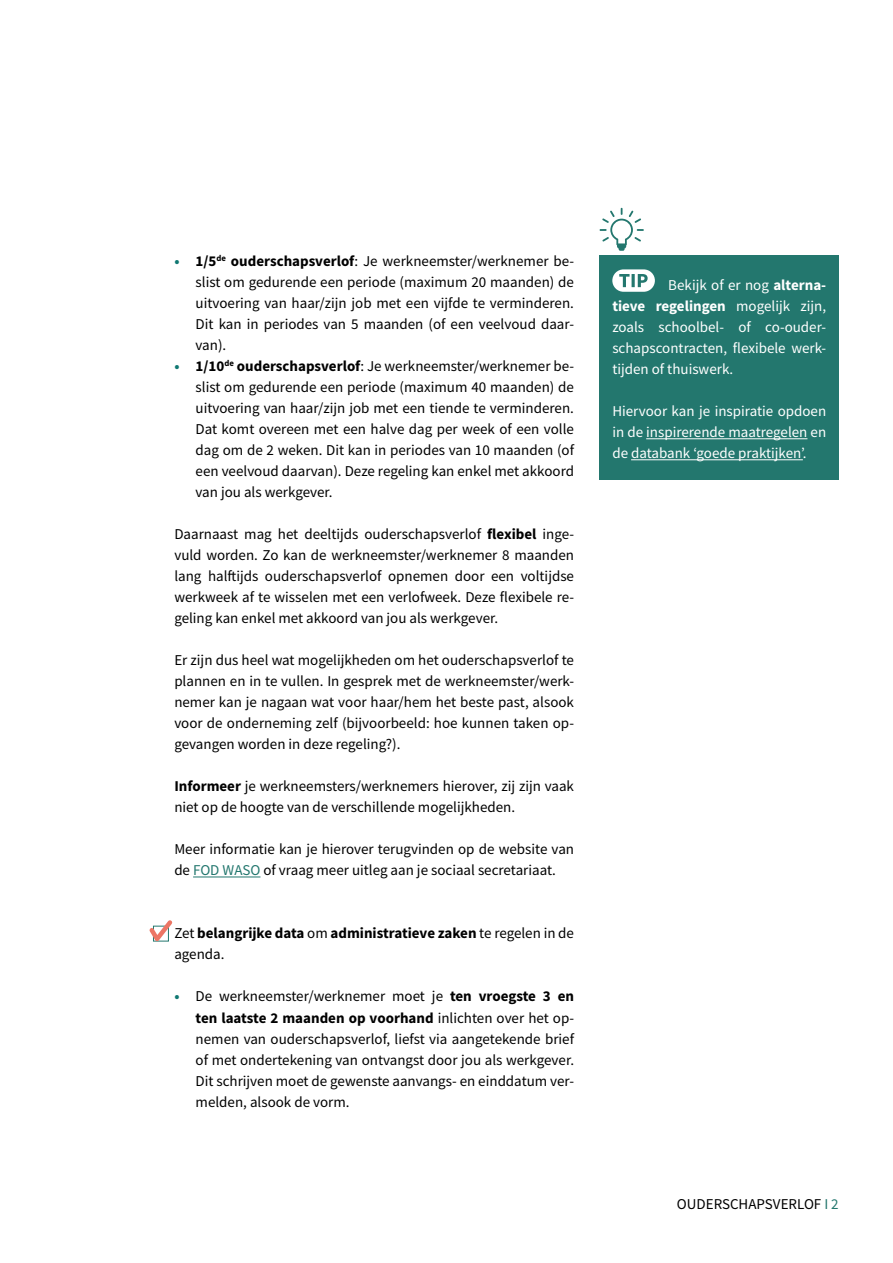
<style>
.page{position:relative;width:893px;height:1263px;background:#fff}
.page>*{position:absolute;margin:0;border:0;box-sizing:border-box;transform-origin:0 0}
.t1{font:15px/21px "Source Sans Pro";color:#000;text-align:justify}
.t2{font:15px/21px "Source Sans Pro";color:#fff;text-align:justify}
.t3{font:700 15px/21px "Source Sans Pro";color:#000}
.s1{font-weight:700;color:#107872}
.s2{font-weight:700}
.s3{color:#23776e}
.s4{font-weight:400}
</style>
<div class="page">
<hr style="left:193px;top:876px;width:67px;height:1px;background:#23776e">
<svg style="left:149px;top:920px;width:24px;height:22px"></svg>
<div style="left:600px;top:255px;width:239px;height:224px;background:#23776e"></div>
<hr style="left:646px;top:438px;width:161px;height:1px;background:#fff">
<hr style="left:631px;top:459px;width:172px;height:1px;background:#fff">
<div style="left:612px;top:269px;width:43px;height:23px;background:#fff;border-radius:11px"></div>
<svg style="left:619px;top:274px;width:29px;height:13px"></svg>
<svg style="left:600px;top:208px;width:44px;height:43px"></svg>
<p class="t1" style="left:196px;top:251px;width:380px;text-indent:-21px"><span class="s1">•</span> <span class="s2">1/5</span><sup>de</sup> <span class="s2">ouderschapsverlof</span>: Je werkneemster/werknemer be&shy;slist om gedurende een periode (maximum 20 maanden) de uitvoering van haar/zijn job met een vijfde te verminderen.<br>Dit kan in periodes van 5 maanden (of een veelvoud daar&shy;van).</p>
<p class="t1" style="left:196px;top:356px;width:380px;text-indent:-21px"><span class="s1">•</span> <span class="s2">1/10</span><sup>de</sup> <span class="s2">ouderschapsverlof</span>: Je werkneemster/werknemer be&shy;slist om gedurende een periode (maximum 40 maanden) de uitvoering van haar/zijn job met een tiende te verminderen.<br>Dat komt overeen met een halve dag per week of een volle dag om de 2 weken. Dit kan in periodes van 10 maanden (of een veelvoud daarvan). Deze regeling kan enkel met akkoord van jou als werkgever.</p>
<p class="t1" style="left:174px;top:524px;width:401px">Daarnaast mag het deeltijds ouderschapsverlof <span class="s2">flexibel</span> inge&shy;vuld worden. Zo kan de werkneemster/werknemer 8 maanden lang halftijds ouderschapsverlof opnemen door een voltijdse werkweek af te wisselen met een verlofweek. Deze flexibele re&shy;geling kan enkel met akkoord van jou als werkgever.</p>
<p class="t1" style="left:174px;top:650px;width:401px">Er zijn dus heel wat mogelijkheden om het ouderschapsverlof te plannen en in te vullen. In gesprek met de werkneemster/werk&shy;nemer kan je nagaan wat voor haar/hem het beste past, alsook voor de onderneming zelf (bijvoorbeeld: hoe kunnen taken op&shy;gevangen worden in deze regeling?).</p>
<p class="t1" style="left:174px;top:776px;width:401px"><span class="s2">Informeer</span> je werkneemsters/werknemers hierover, zij zijn vaak niet op de hoogte van de verschillende mogelijkheden.</p>
<p class="t1" style="left:174px;top:839px;width:401px">Meer informatie kan je hierover terugvinden op de website van de <span class="s3">FOD WASO</span> of vraag meer uitleg aan je sociaal secretariaat.</p>
<p class="t3" style="left:174px;top:923px;width:401px"><span class="s4">Zet</span> belangrijke data <span class="s4">om</span> administratieve zaken <span class="s4">te regelen in de agenda.</span></p>
<p class="t1" style="left:196px;top:986px;width:380px;text-indent:-21px"><span class="s1">•</span> De werkneemster/werknemer moet je <span class="s2">ten vroegste 3 en ten laatste 2 maanden op voorhand</span> inlichten over het op&shy;nemen van ouderschapsverlof, liefst via aangetekende brief of met ondertekening van ontvangst door jou als werkgever.<br>Dit schrijven moet de gewenste aanvangs- en einddatum ver&shy;melden, alsook de vorm.</p>
<p class="t2" style="left:612px;top:275px;width:215px;text-indent:56px">Bekijk of er nog <span class="s2">alterna&shy;tieve regelingen</span> mogelijk zijn, zoals schoolbel- of co-ouder&shy;schapscontracten, flexibele werk&shy;tijden of thuiswerk.</p>
<p class="t2" style="left:612px;top:401px;width:215px">Hiervoor kan je inspiratie opdoen in de inspirerende maatregelen en de databank ‘goede praktijken’.</p>
<p class="t1" style="left:677px;top:1194px;width:163px">OUDERSCHAPSVERLOF <span class="s3">I 2</span></p>
</div>
